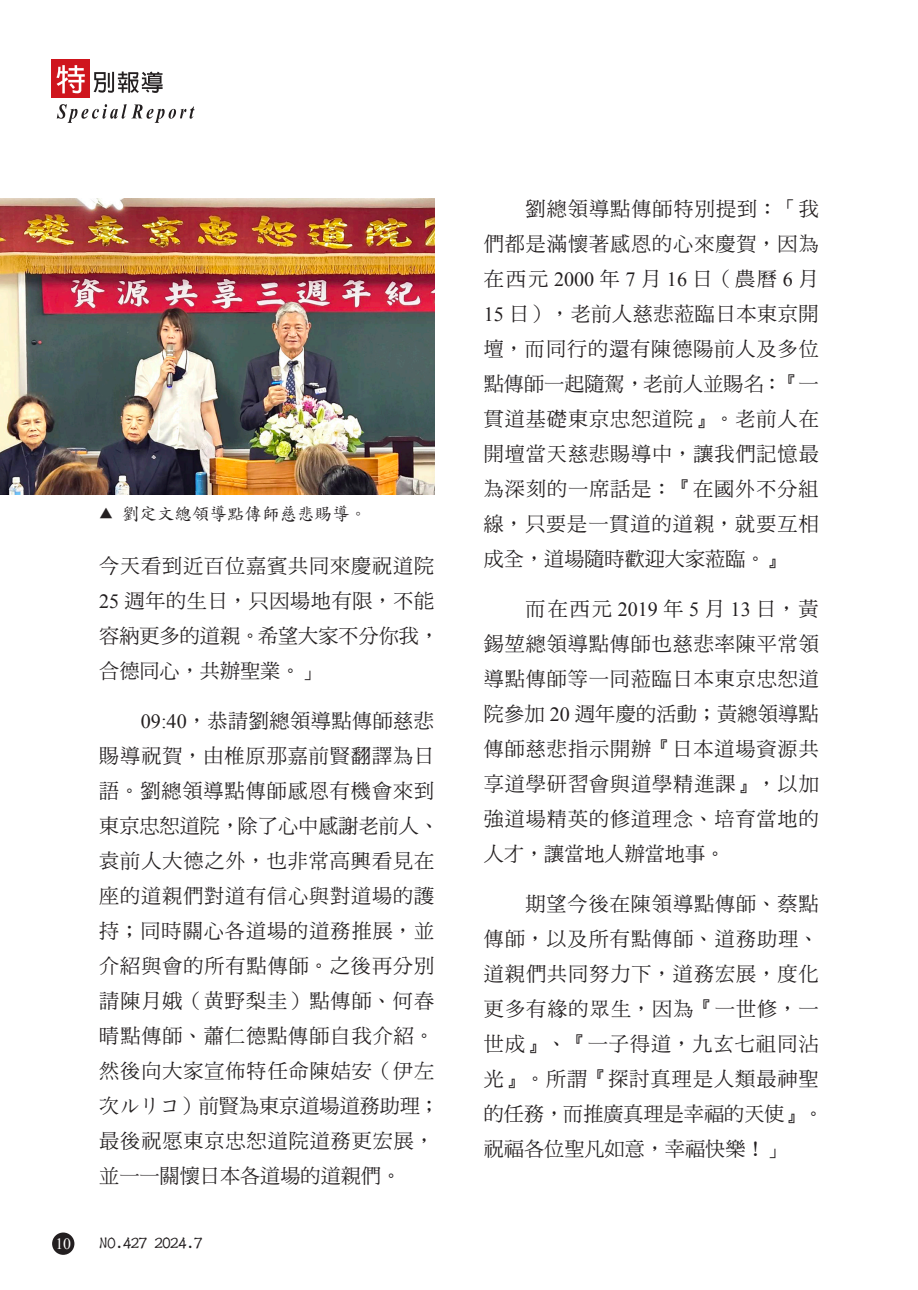
<style>
.page{position:relative;width:918px;height:1290px;background:#fff}
.page>*{position:absolute;margin:0;border:0;box-sizing:border-box;transform-origin:0 0}
._03_內文樣式{font:20.12px/35px "DF Ming Std W5";letter-spacing:.045em;color:#231f20}
.照片說明{font:17.5px "DF Kai Shu Std W5";color:#231f20}
.t1{font:700 17.5px "AR Li Shu B5";letter-spacing:-.05em;color:#231f20}
.t2{font:15.75px "Times New Roman";color:#fff}
.s1{font-size:14px}
.s2{font-family:"Times New Roman"}
.s3{font-family:"Hira Min Pro N W3"}
</style>
<div class="page">
<div style="left:52px;top:1232px;width:22px;height:23px;background:#231f20;border-radius:50%"></div>
<div style="left:51px;top:60px;width:39px;height:38px;background:#cf151d"></div>
<svg style="left:56px;top:65px;width:29px;height:28px"></svg>
<svg style="left:94px;top:71px;width:69px;height:22px"></svg>
<svg style="left:57px;top:104px;width:137px;height:19px"></svg>
<img style="left:0;top:198px;width:434px;height:296px">
<p class="照片說明" style="left:99px;top:504px;width:269px"><span class="s1">▲</span> 劉定文總領導點傳師慈悲賜導。</p>
<p class="_03_內文樣式" style="left:99px;top:548px;width:341px">今天看到近百位嘉賓共同來慶祝道院<br><span class="s2">25</span> 週年的生日，只因場地有限，不能容納更多的道親。希望大家不分你我，合德同心，共辦聖業。」</p>
<p class="_03_內文樣式" style="left:99px;top:703px;width:341px;text-indent:42px"><span class="s2">09:40</span>，恭請劉總領導點傳師慈悲賜導祝賀，由椎原那嘉前賢翻譯為日語。劉總領導點傳師感恩有機會來到東京忠恕道院，除了心中感謝老前人、袁前人大德之外，也非常高興看見在座的道親們對道有信心與對道場的護持；同時關心各道場的道務推展，並介紹與會的所有點傳師。之後再分別請陳月娥（<span class="s3">黄</span>野梨圭）點傳師、何春晴點傳師、蕭仁德點傳師自我介紹。然後向大家宣佈特任命陳姞安（伊左次ルリコ）前賢為東京道場道務助理；最後祝愿東京忠恕道院道務更宏展，並一一關懷日本各道場的道親們。</p>
<p class="t2" style="left:55px;top:1233px;width:17px">10</p>
<p class="t1" style="left:99px;top:1233px;width:105px">NO.427 2024.7</p>
<p class="_03_內文樣式" style="left:484px;top:191px;width:336px;text-align:justify;text-indent:42px">劉總領導點傳師特別提到：「我們都是滿懷著感恩的心來慶賀，因為在西元 <span class="s2">2000</span> 年 <span class="s2">7</span> 月 <span class="s2">16</span> 日（農曆 <span class="s2">6</span> 月<span class="s2">15</span> 日），老前人慈悲蒞臨日本東京開壇，而同行的還有陳德陽前人及多位點傳師一起隨駕，老前人並賜名：『一貫道基礎東京忠恕道院』。老前人在開壇當天慈悲賜導中，讓我們記憶最為深刻的一席話是：『在國外不分組線，只要是一貫道的道親，就要互相成全，道場隨時歡迎大家蒞臨。』</p>
<p class="_03_內文樣式" style="left:484px;top:591px;width:336px;text-align:justify;text-indent:42px">而在西元 <span class="s2">2019</span> 年 <span class="s2">5</span> 月 <span class="s2">13</span> 日，黃錫堃總領導點傳師也慈悲率陳平常領導點傳師等一同蒞臨日本東京忠恕道院參加 <span class="s2">20</span> 週年慶的活動；黃總領導點傳師慈悲指示開辦『日本道場資源共享道學研習會與道學精進課』，以加強道場精英的修道理念、培育當地的人才，讓當地人辦當地事。</p>
<p class="_03_內文樣式" style="left:484px;top:885px;width:341px;text-indent:42px">期望今後在陳領導點傳師、蔡點傳師，以及所有點傳師、道務助理、道親們共同努力下，道務宏展，度化更多有緣的眾生，因為『一世修，一世成』、『一子得道，九玄七祖同沾光』。所謂『探討真理是人類最神聖的任務，而推廣真理是幸福的天使』。祝福各位聖凡如意，幸福快樂！」</p>
</div>
